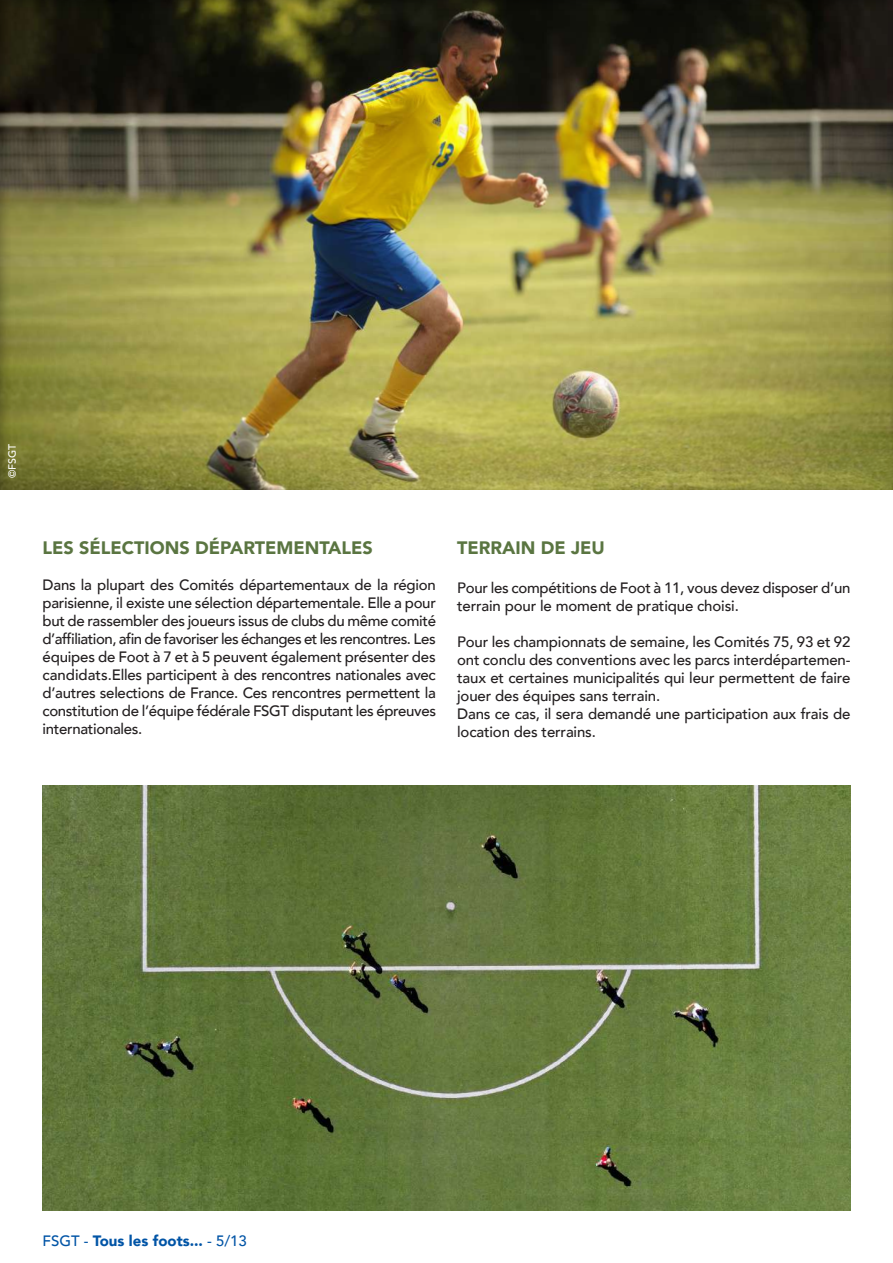
<style>
.page{position:relative;width:893px;height:1263px;background:#fff}
.page>*{position:absolute;margin:0;border:0;box-sizing:border-box;transform-origin:0 0}
.t1{font:900 18px "Avenir";color:#5a7541}
.t2{font:500 15px/18px "Avenir";letter-spacing:-.01em;color:#231f20}
.t3{font:900 15px "Avenir";color:#0154a6}
.t4{font:500 10.5px "Avenir";color:#fff}
.s1{font-weight:500}
</style>
<div class="page">
<div style="left:0;top:0;width:893px;height:490px;background:#231f20;opacity:.3"></div>
<img style="left:43px;top:785px;width:807px;height:426px">
<p class="t4" style="left:3px;top:478px;width:36px;rotate:-90deg">©FSGT</p>
<p class="t1" style="left:43px;top:532px;width:332px">LES SÉLECTIONS DÉPARTEMENTALES</p>
<p class="t2" style="left:43px;top:575px;width:395px;text-align:justify">Dans la plupart des Comités départementaux de la région parisienne, il existe une sélection départementale. Elle a pour but de rassembler des joueurs issus de clubs du même comité d’affiliation, afin de favoriser les échanges et les rencontres. Les équipes de Foot à 7 et à 5 peuvent également présenter des candidats.Elles participent à des rencontres nationales avec d’autres selections de France. Ces rencontres permettent la constitution de l’équipe fédérale FSGT disputant les épreuves internationales.</p>
<p class="t1" style="left:457px;top:532px;width:149px">TERRAIN DE JEU</p>
<p class="t2" style="left:457px;top:578px;width:395px">Pour les compétitions de Foot à 11, vous devez disposer d’un terrain pour le moment de pratique choisi.</p>
<p class="t2" style="left:457px;top:632px;width:395px">Pour les championnats de semaine, les Comités 75, 93 et 92 ont conclu des conventions avec les parcs interdépartemen&shy;taux et certaines municipalités qui leur permettent de faire jouer des équipes sans terrain.<br>Dans ce cas, il sera demandé une participation aux frais de location des terrains.</p>
<p class="t3" style="left:43px;top:1228px;width:206px"><span class="s1">FSGT -</span> Tous les foots... <span class="s1">- 5/13</span></p>
</div>
